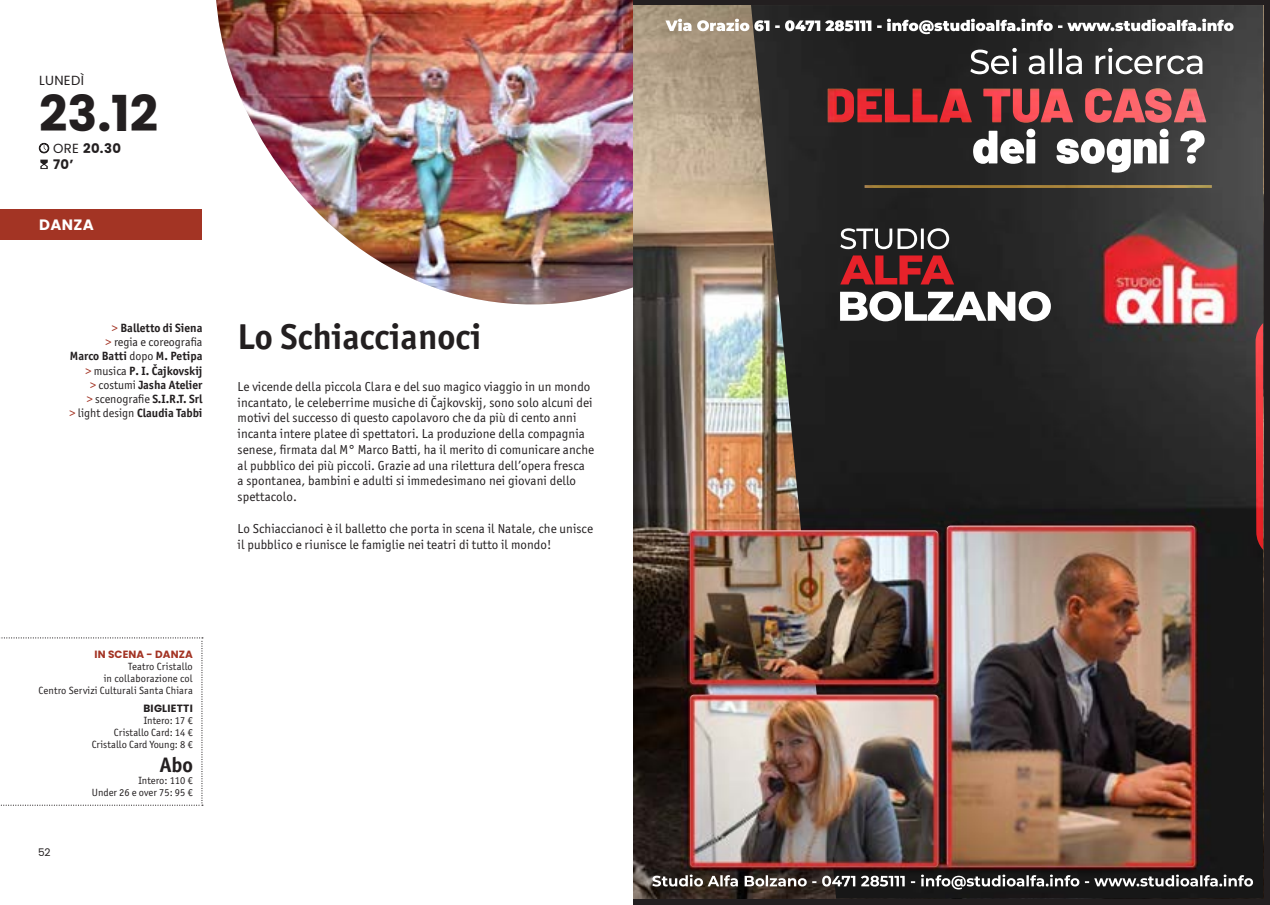
<style>
.page{position:relative;width:1270px;height:905px;background:#fff}
.page>*{position:absolute;margin:0;border:0;box-sizing:border-box;transform-origin:0 0}
.t1{font:700 49.5px "Poppins";color:#231f20}
.t2{font:700 36px "Officina Sans ITC Pro";color:#231f20}
.t3{font:700 21px "Officina Sans ITC Pro";color:#231f20}
.t4{font:700 15px "Poppins";letter-spacing:.025em;color:#fff}
.t5{font:700 13.2px "Poppins";color:#231f20}
.t6{font:13.2px "Poppins";letter-spacing:.025em;color:#231f20}
.t7{font:13.05px/15.8px "Officina Sans ITC Pro";letter-spacing:.005em;color:#231f20}
.t8{font:700 12px "Officina Sans ITC Pro";color:#231f20}
.t9{font:12px "Officina Sans ITC Pro";color:#231f20}
.t10{font:10.5px "Officina Sans ITC Pro";letter-spacing:.01em;color:#231f20}
.t11{font:700 10.5px "Poppins";letter-spacing:.01em;color:#a33424}
.t12{font:700 10.5px "Poppins";letter-spacing:.025em;color:#231f20}
.t13{font:10.5px "Poppins";color:#231f20}
.s1{font-weight:400}
.s2{font-weight:400;color:#a33424}
.s3{color:#a33424}
.s4{font-weight:700}
</style>
<div class="page">
<svg style="left:40px;top:159px;width:8px;height:10px"></svg>
<svg style="left:39px;top:143px;width:10px;height:10px"></svg>
<div style="left:0;top:209px;width:202px;height:31px;background:#a33424"></div>
<img style="left:216px;top:0;width:417px;height:305px">
<svg style="left:0;top:637px;width:203px;height:168px"></svg>
<div style="left:633px;top:0;width:636px;height:904px;background:#231f20"></div>
<img style="left:633px;top:5px;width:118px;height:893px">
<img style="left:751px;top:5px;width:512px;height:893px">
<img style="left:1255px;top:323px;width:8px;height:226px">
<img style="left:864px;top:185px;width:347px;height:3px">
<img style="left:691px;top:526px;width:503px;height:340px">
<svg style="left:1262px;top:897px;width:8px;height:8px"></svg>
<p class="t6" style="left:39px;top:72px;width:46px">LUNEDÌ</p>
<p class="t1" style="left:39px;top:85px;width:121px">23.12</p>
<p class="t5" style="left:53px;top:140px;width:69px"><span class="s1">ORE</span> 20.30</p>
<p class="t5" style="left:53px;top:157px;width:22px">70’</p>
<p class="t4" style="left:39px;top:216px;width:56px">DANZA</p>
<p class="t8" style="left:112px;top:320px;width:92px"><span class="s2">&gt;</span> Balletto di Siena</p>
<p class="t9" style="left:106px;top:335px;width:98px"><span class="s3">&gt;</span> regia e coreografia</p>
<p class="t8" style="left:70px;top:348px;width:134px">Marco Batti <span class="s1">dopo</span> M. Petipa</p>
<p class="t8" style="left:85px;top:363px;width:119px"><span class="s2">&gt;</span> <span class="s1">musica</span> P. I. Čajkovskij</p>
<p class="t8" style="left:90px;top:377px;width:114px"><span class="s2">&gt;</span> <span class="s1">costumi</span> Jasha Atelier</p>
<p class="t9" style="left:87px;top:392px;width:117px"><span class="s3">&gt;</span> scenografie <span class="s4">S.I.R.T. Srl</span></p>
<p class="t8" style="left:69px;top:405px;width:135px"><span class="s2">&gt;</span> <span class="s1">light design</span> Claudia Tabbi</p>
<p class="t2" style="left:238px;top:314px;width:245px">Lo Schiaccianoci</p>
<p class="t7" style="left:238px;top:378px;width:358px">Le vicende della piccola Clara e del suo magico viaggio in un mondo incantato, le celeberrime musiche di Čajkovskij, sono solo alcuni dei motivi del successo di questo capolavoro che da più di cento anni incanta intere platee di spettatori. La produzione della compagnia senese, firmata dal M° Marco Batti, ha il merito di comunicare anche al pubblico dei più piccoli. Grazie ad una rilettura dell’opera fresca<br>a spontanea, bambini e adulti si immedesimano nei giovani dello spettacolo.</p>
<p class="t7" style="left:238px;top:520px;width:357px">Lo Schiaccianoci è il balletto che porta in scena il Natale, che unisce il pubblico e riunisce le famiglie nei teatri di tutto il mondo!</p>
<p class="t11" style="left:94px;top:648px;width:100px">IN SCENA - DANZA</p>
<p class="t10" style="left:128px;top:660px;width:66px">Teatro Cristallo</p>
<p class="t10" style="left:104px;top:672px;width:91px">in collaborazione col</p>
<p class="t10" style="left:39px;top:684px;width:156px">Centro Servizi Culturali Santa Chiara</p>
<p class="t12" style="left:143px;top:702px;width:51px">BIGLIETTI</p>
<p class="t10" style="left:144px;top:714px;width:51px">Intero: 17 €</p>
<p class="t10" style="left:114px;top:726px;width:80px">Cristallo Card: 14 €</p>
<p class="t10" style="left:92px;top:738px;width:103px">Cristallo Card Young: 8 €</p>
<p class="t3" style="left:160px;top:751px;width:35px">Abo</p>
<p class="t10" style="left:138px;top:774px;width:56px">Intero: 110 €</p>
<p class="t10" style="left:92px;top:786px;width:102px">Under 26 e over 75: 95 €</p>
<p class="t13" style="left:38px;top:846px;width:14px">52</p>
</div>
